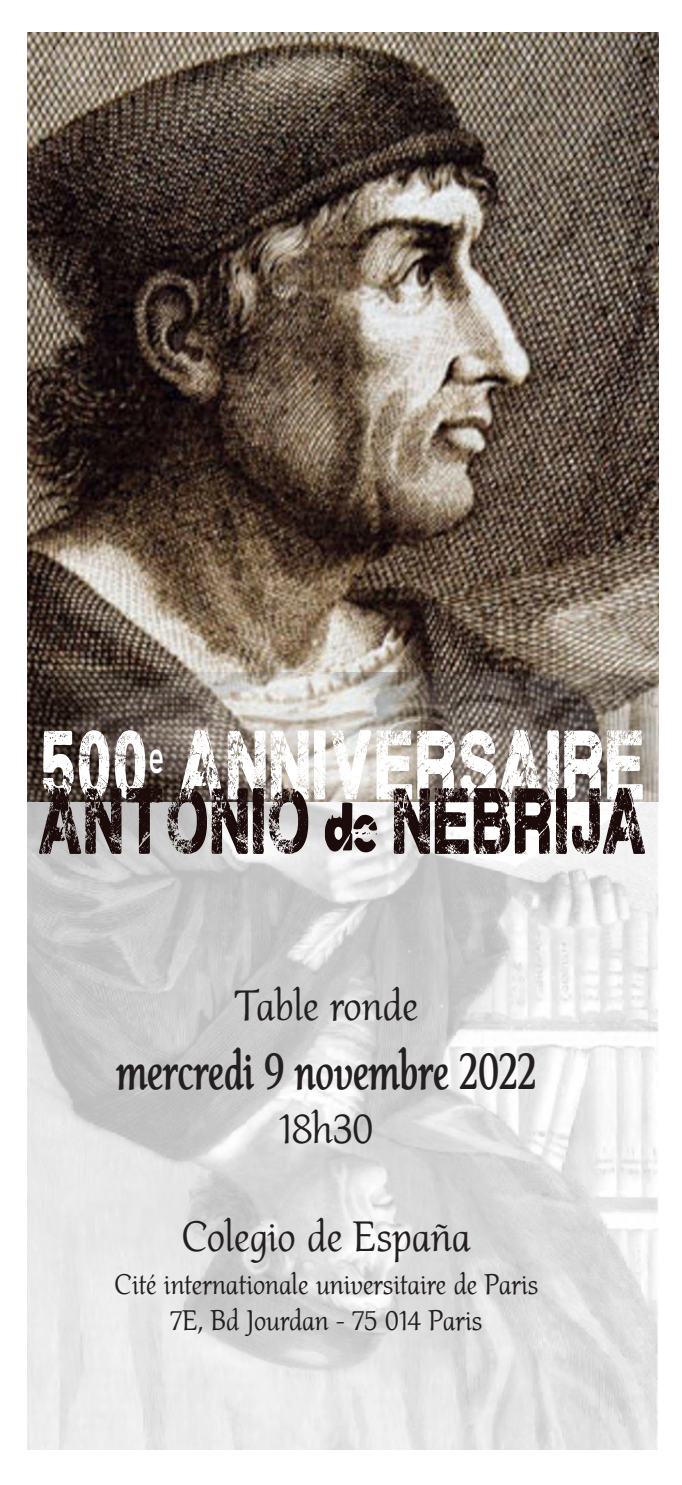
<style>
.page{position:relative;width:682px;height:1485px;background:#fff}
.page>*{position:absolute;margin:0;border:0;box-sizing:border-box;transform-origin:0 0}
.t1{font:78.75px "Plane Crash";color:#fff;scale:.67 1}
.t2{font:75px "Plane Crash";color:#1b0b0a;scale:.67 1}
.t3{font:700 56.25px "Althea";color:#231f20;scale:.8 1}
.t4{font:45px "Althea";color:#231f20}
.t5{font:30px "Althea";color:#231f20}
.s1{font-family:"Tomb Raider"}
</style>
<div class="page">
<img style="left:27px;top:32px;width:631px;height:641px">
<img style="left:27px;top:673px;width:631px;height:776px">
<p class="t1" style="left:40px;top:730px;width:903px">500<sup>e</sup> ANNIVERSAIRE</p>
<p class="t2" style="left:39px;top:788px;width:908px">ANTONIO <span class="s1">de</span> NEBRIJA</p>
<p class="t4" style="left:234px;top:978px;width:185px">Table ronde</p>
<p class="t3" style="left:116px;top:1035px;width:526px">mercredi 9 novembre 2022</p>
<p class="t4" style="left:279px;top:1100px;width:96px">18h30</p>
<p class="t4" style="left:182px;top:1208px;width:290px">Colegio de España</p>
<p class="t5" style="left:114px;top:1265px;width:425px">Cité internationale universitaire de Paris</p>
<p class="t5" style="left:170px;top:1301px;width:313px">7E, Bd Jourdan - 75 014 Paris</p>
</div>
